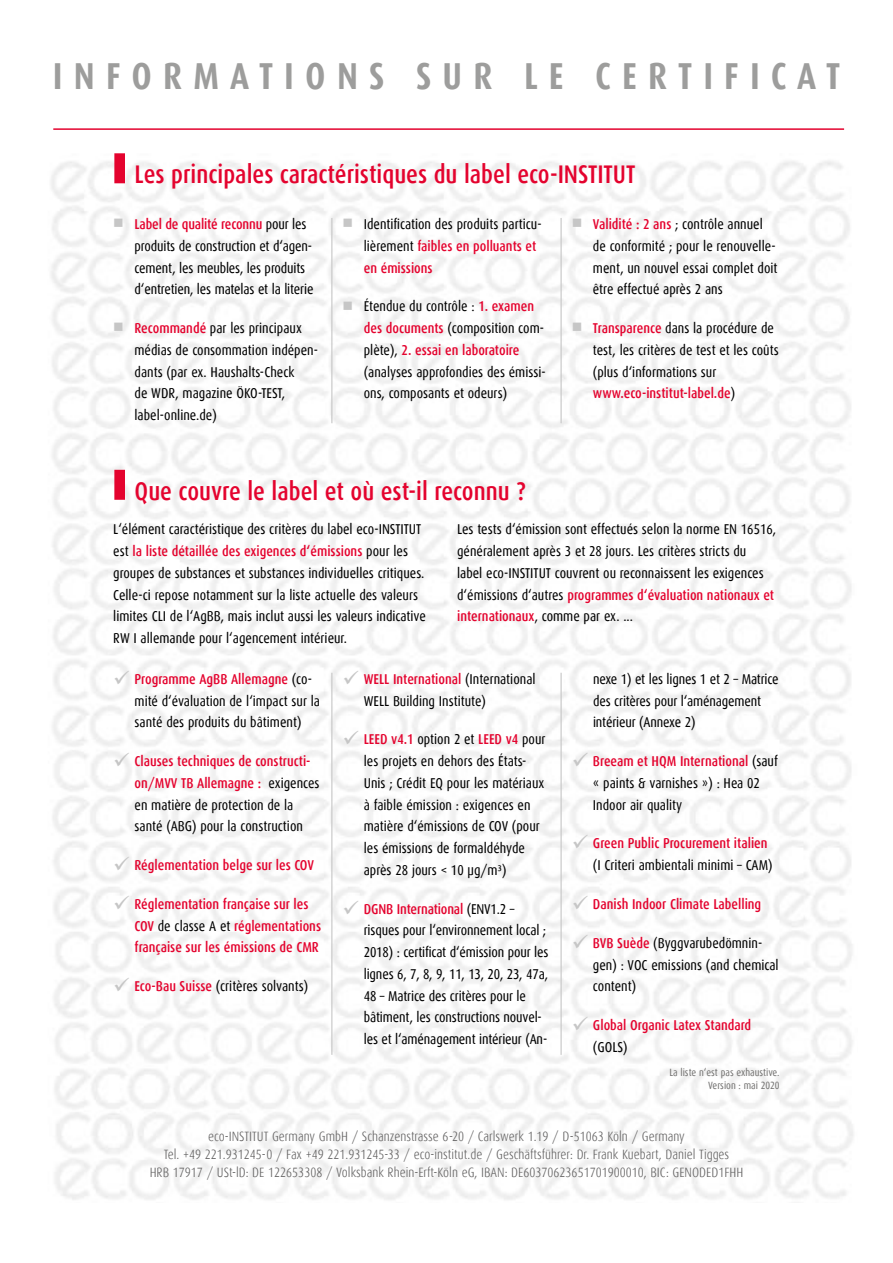
<style>
.page{position:relative;width:893px;height:1263px;background:#fff}
.page>*{position:absolute;margin:0;border:0;box-sizing:border-box;transform-origin:0 0}
.t1{font:700 37.5px "Dax Condensed";letter-spacing:.3em;color:#9d9d9c}
.t2{font:500 25.5px "Dax Condensed";color:#e4032e}
.t3{font:14.25px/21.8px "Dax Condensed";color:#000}
.t4{font:500 14.25px/21.8px "Dax Condensed";color:#e4032e}
.t5{font:300 13.5px/18px "Dax Condensed";color:#646363;text-align:center}
.t6{font:10.5px "Dax Condensed";color:#757473}
.s1{font-weight:500;color:#e4032e}
.s2{font-weight:400;color:#000}
</style>
<div class="page">
<hr style="left:53px;top:128px;width:791px;height:2px;background:#e4032e">
<hr style="left:331px;top:673px;width:1px;height:382px;background:#c6c6c6">
<hr style="left:560px;top:673px;width:2px;height:382px;background:#c6c6c6">
<div style="left:114px;top:470px;width:11px;height:30px;background:#e4032e"></div>
<hr style="left:331px;top:218px;width:1px;height:205px;background:#c6c6c6">
<hr style="left:560px;top:218px;width:2px;height:205px;background:#c6c6c6">
<div style="left:114px;top:153px;width:11px;height:30px;background:#e4032e"></div>
<svg style="left:120px;top:670px;width:9px;height:14px"></svg>
<svg style="left:115px;top:753px;width:14px;height:13px"></svg>
<svg style="left:122px;top:857px;width:7px;height:13px"></svg>
<svg style="left:115px;top:978px;width:14px;height:14px"></svg>
<svg style="left:344px;top:735px;width:15px;height:10px"></svg>
<svg style="left:573px;top:753px;width:15px;height:13px"></svg>
<svg style="left:573px;top:835px;width:15px;height:14px"></svg>
<svg style="left:573px;top:895px;width:13px;height:14px"></svg>
<svg style="left:573px;top:934px;width:15px;height:14px"></svg>
<svg style="left:575px;top:1016px;width:13px;height:14px"></svg>
<svg style="left:115px;top:323px;width:8px;height:8px"></svg>
<svg style="left:344px;top:301px;width:8px;height:5px"></svg>
<svg style="left:573px;top:219px;width:6px;height:8px"></svg>
<svg style="left:573px;top:323px;width:8px;height:8px"></svg>
<h1 class="t1" style="left:53px;top:56px;width:789px">INFORMATIONS SUR LE CERTIFICAT</h1>
<h2 class="t2" style="left:135px;top:160px;width:502px">Les principales caractéristiques du label eco-INSTITUT</h2>
<p class="t3" style="left:135px;top:213px;width:180px"><span class="s1">Label de qualité reconnu</span> pour les produits de construction et d‘agen&shy;cement, les meubles, les produits d‘entretien, les matelas et la literie</p>
<p class="t3" style="left:135px;top:317px;width:185px"><span class="s1">Recommandé</span> par les principaux médias de consommation indépen&shy;dants (par ex. Haushalts-Check<br>de WDR, magazine ÖKO-TEST, label-online.de)</p>
<p class="t3" style="left:364px;top:213px;width:179px">Identification des produits particu&shy;lièrement <span class="s1">faibles en polluants et en émissions</span></p>
<p class="t3" style="left:364px;top:296px;width:184px">Étendue du contrôle : <span class="s1">1. examen des documents</span> (composition com&shy;plète), <span class="s1">2. essai en laboratoire </span>(analyses approfondies des émissi&shy;ons, composants et odeurs)</p>
<p class="t3" style="left:593px;top:213px;width:186px"><span class="s1">Validité : 2 ans</span> ; contrôle annuel de conformité ; pour le renouvelle&shy;ment, un nouvel essai complet doit être effectué après 2 ans</p>
<p class="t3" style="left:593px;top:317px;width:187px"><span class="s1">Transparence</span> dans la procédure de test, les critères de test et les coûts (plus d‘informations sur <span class="s1">www.eco-institut-label.de</span>)</p>
<h2 class="t2" style="left:135px;top:477px;width:393px">Que couvre le label et où est-il reconnu ?</h2>
<p class="t3" style="left:113px;top:519px;width:314px">L‘élément caractéristique des critères du label eco-INSTITUT est <span class="s1">la liste détaillée des exigences d‘émissions</span> pour les groupes de substances et substances individuelles critiques.<br>Celle-ci repose notamment sur la liste actuelle des valeurs limites CLI de l‘AgBB, mais inclut aussi les valeurs indicative RW I allemande pour l‘agencement intérieur.</p>
<p class="t3" style="left:457px;top:519px;width:321px">Les tests d‘émission sont effectués selon la norme EN 16516, généralement après 3 et 28 jours. Les critères stricts du<br>label eco-INSTITUT couvrent ou reconnaissent les exigences d‘émissions d‘autres <span class="s1">programmes d‘évaluation nationaux et internationaux</span>, comme par ex. ...</p>
<p class="t3" style="left:135px;top:668px;width:187px"><span class="s1">Programme AgBB Allemagne</span> (co&shy;mité d‘évaluation de l‘impact sur la santé des produits du bâtiment)</p>
<p class="t3" style="left:135px;top:751px;width:186px"><span class="s1">Clauses techniques de constructi&shy;on/MVV TB Allemagne :</span> exigences en matière de protection de la santé (ABG) pour la construction</p>
<p class="t4" style="left:135px;top:854px;width:181px">Réglementation belge sur les COV</p>
<p class="t4" style="left:135px;top:893px;width:188px">Réglementation française sur les<br>COV <span class="s2">de classe A et</span> réglementations française sur les émissions de CMR</p>
<p class="t3" style="left:135px;top:976px;width:175px"><span class="s1">Eco-Bau Suisse</span> (critères solvants)</p>
<p class="t3" style="left:364px;top:668px;width:173px"><span class="s1">WELL International</span> (International<br>WELL Building Institute)</p>
<p class="t3" style="left:364px;top:729px;width:183px"><span class="s1">LEED v4.1</span> option 2 et <span class="s1">LEED v4</span> pour les projets en dehors des États-<br>Unis ; Crédit EQ pour les matériaux à faible émission : exigences en matière d‘émissions de COV (pour les émissions de formaldéhyde après 28 jours &lt; 10 µg/m³)</p>
<p class="t3" style="left:364px;top:898px;width:186px"><span class="s1">DGNB International</span> (ENV1.2 – risques pour l‘environnement local ; 2018) : certificat d‘émission pour les lignes 6, 7, 8, 9, 11, 13, 20, 23, 47a, 48 – Matrice des critères pour le bâtiment, les constructions nouvel&shy;les et l‘aménagement intérieur (An-</p>
<p class="t3" style="left:593px;top:668px;width:187px">nexe 1) et les lignes 1 et 2 – Matrice des critères pour l‘aménagement intérieur (Annexe 2)</p>
<p class="t3" style="left:593px;top:751px;width:186px"><span class="s1">Breeam et HQM International</span> (sauf « paints &amp; varnishes ») : Hea 02<br>Indoor air quality</p>
<p class="t4" style="left:593px;top:833px;width:176px">Green Public Procurement italien</p>
<p class="t3" style="left:593px;top:855px;width:181px">(I Criteri ambientali minimi – CAM)</p>
<p class="t4" style="left:593px;top:893px;width:170px">Danish Indoor Climate Labelling</p>
<p class="t3" style="left:593px;top:932px;width:187px"><span class="s1">BVB Suède</span> (Byggvarubedömnin&shy;gen) : VOC emissions (and chemical content)</p>
<p class="t4" style="left:593px;top:1014px;width:160px">Global Organic Latex Standard</p>
<p class="t3" style="left:593px;top:1036px;width:36px">(GOLS)</p>
<p class="t6" style="left:669px;top:1067px;width:112px">La liste n‘est pas exhaustive.</p>
<p class="t6" style="left:708px;top:1080px;width:73px">Version : mai 2020</p>
<p class="t5" style="left:150px;top:1128px;width:595px">eco-INSTITUT Germany GmbH / Schanzenstrasse 6-20 / Carlswerk 1.19 / D-51063 Köln / Germany<br>Tel. +49 221.931245-0 / Fax +49 221.931245-33 / eco-institut.de / Geschäftsführer: Dr. Frank Kuebart, Daniel Tigges<br>HRB 17917 / USt-lD: DE 122653308 / Volksbank Rhein-Erft-Köln eG, IBAN: DE60370623651701900010, BIC: GENODED1FHH</p>
</div>
